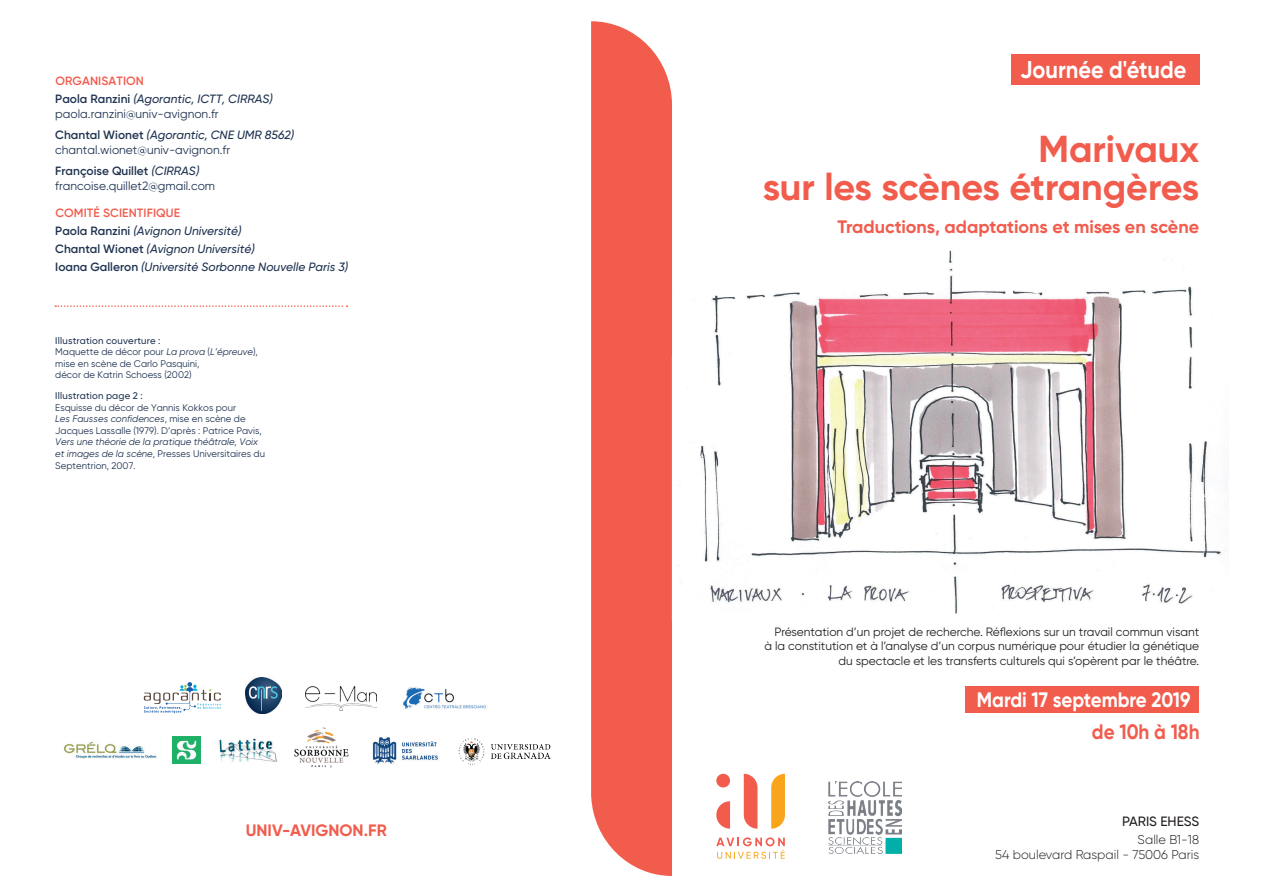
<style>
.page{position:relative;width:1263px;height:893px;background:#fff}
.page>*{position:absolute;margin:0;border:0;box-sizing:border-box;transform-origin:0 0}
.t1{font:700 37.5px/37.5px "Gilroy";color:#f15c4d;text-align:right}
.t2{font:700 24.3px "Gilroy";color:#fff;scale:.9 1}
.t3{font:700 21px "Gilroy";color:#fff;scale:.9 1}
.t4{font:700 21px "Gilroy";color:#f15c4d;scale:.9 1}
.t5{font:700 18px "Gilroy";color:#f15c4d}
.t6{font:700 16.5px "Gilroy";color:#f15c4d}
.t7{font:500 13.5px "Gilroy";color:#231f20}
.t8{font:300 12.75px/15px "Gilroy";color:#231f20;text-align:right}
.t9{font:12px/14.4px "Gilroy";color:#231f20;text-align:right}
.t10{font:italic 500 12px/18px "Gilroy";color:#1e3250}
.t11{font:12px/21px "Gilroy";color:#1e3250}
.t12{font:9.6px/11.6px "Gilroy";color:#1e3250}
.t13{font:italic 9.6px/11.6px "Gilroy";color:#1e3250}
.t14{font:500 9.6px "Gilroy";letter-spacing:.025em;color:#1e3250}
.s1{font-weight:600;font-style:normal;color:#f15c4d}
.s2{font-weight:600;font-style:normal}
.s3{font-weight:600}
.s4{font-weight:500;font-style:italic}
.s5{font-weight:500}
.s6{font-style:italic}
.s7{font-style:normal}
</style>
<div class="page">
<img style="left:678px;top:251px;width:543px;height:362px">
<div style="left:591px;top:21px;width:81px;height:855px;background:#f15c4d"></div>
<div style="left:716px;top:774px;width:14px;height:13px;background:#f15c4d;border-radius:50%"></div>
<svg style="left:716px;top:801px;width:14px;height:28px"></svg>
<svg style="left:744px;top:774px;width:13px;height:55px"></svg>
<svg style="left:771px;top:774px;width:14px;height:55px"></svg>
<svg style="left:716px;top:837px;width:69px;height:22px"></svg>
<div style="left:965px;top:686px;width:234px;height:26px;background:#f15c4d"></div>
<div style="left:1011px;top:54px;width:188px;height:31px;background:#f15c4d"></div>
<img style="left:306px;top:687px;width:71px;height:23px">
<img style="left:173px;top:736px;width:27px;height:28px">
<img style="left:64px;top:741px;width:93px;height:18px">
<img style="left:403px;top:687px;width:84px;height:22px">
<img style="left:829px;top:781px;width:72px;height:73px">
<img style="left:294px;top:727px;width:55px;height:41px">
<img style="left:372px;top:737px;width:66px;height:27px">
<img style="left:458px;top:738px;width:93px;height:27px">
<svg style="left:144px;top:682px;width:77px;height:31px"></svg>
<img style="left:245px;top:677px;width:36px;height:36px">
<img style="left:219px;top:738px;width:58px;height:24px">
<svg style="left:55px;top:305px;width:293px;height:2px"></svg>
<p class="t10" style="left:55px;top:72px;width:219px"><span class="s1">ORGANISATION<br></span><span class="s2">Paola Ranzini</span> (Agorantic, ICTT, CIRRAS)</p>
<p class="t11" style="left:55px;top:103px;width:241px">paola.ranzini@univ-avignon.fr<br><span class="s3">Chantal Wionet</span> <span class="s4">(Agorantic, CNE UMR 8562)</span></p>
<p class="t11" style="left:55px;top:139px;width:176px">chantal.wionet@univ-avignon.fr<br><span class="s3">Françoise Quillet</span> <span class="s4">(CIRRAS)</span></p>
<p class="t11" style="left:55px;top:175px;width:161px">francoise.quillet2@gmail.com</p>
<p class="t10" style="left:55px;top:204px;width:294px"><span class="s1">COMITÉ SCIENTIFIQUE<br></span><span class="s2">Paola Ranzini</span> (Avignon Université)<br><span class="s2">Chantal Wionet</span> (Avignon Université)<br><span class="s2">Ioana Galleron</span> (Université Sorbonne Nouvelle Paris 3)</p>
<p class="t12" style="left:55px;top:334px;width:204px"><span class="s5">Illustration couverture :<br></span>Maquette de décor pour <span class="s6">La prova</span> (<span class="s6">L’épreuve</span>), mise en scène de Carlo Pasquini,<br>décor de Katrin Schoess (2002)</p>
<p class="t14" style="left:55px;top:390px;width:89px">Illustration page 2 :</p>
<p class="t12" style="left:55px;top:401px;width:208px">Esquisse du décor de Yannis Kokkos pour<br><span class="s6">Les Fausses confidences</span>, mise en scène de<br>Jacques Lassalle (1979). D’après : Patrice Pavis,</p>
<p class="t13" style="left:55px;top:436px;width:211px">Vers une théorie de la pratique théâtrale, Voix et images de la scène<span class="s7">, Presses Universitaires du</span></p>
<p class="t12" style="left:55px;top:460px;width:82px">Septentrion, 2007.</p>
<h3 class="t6" style="left:246px;top:820px;width:143px">UNIV-AVIGNON.FR</h3>
<h2 class="t2" style="left:1020px;top:55px;width:186px">Journée d'étude</h2>
<h1 class="t1" style="left:763px;top:130px;width:438px">Marivaux<br>sur les scènes étrangères</h1>
<h3 class="t5" style="left:837px;top:215px;width:363px">Traductions, adaptations et mises en scène</h3>
<p class="t9" style="left:764px;top:624px;width:436px">Présentation d’un projet de recherche. Réflexions sur un travail commun visant à la constitution et à l’analyse d’un corpus numérique pour étudier la génétique du spectacle et les transferts culturels qui s’opèrent par le théâtre.</p>
<h3 class="t3" style="left:977px;top:686px;width:239px">Mardi 17 septembre 2019</h3>
<h3 class="t4" style="left:1092px;top:719px;width:121px">de 10h à 18h</h3>
<h3 class="t7" style="left:1122px;top:813px;width:78px">PARIS EHESS</h3>
<h3 class="t8" style="left:995px;top:832px;width:205px">Salle B1-18<br>54 boulevard Raspail - 75006 Paris</h3>
</div>
